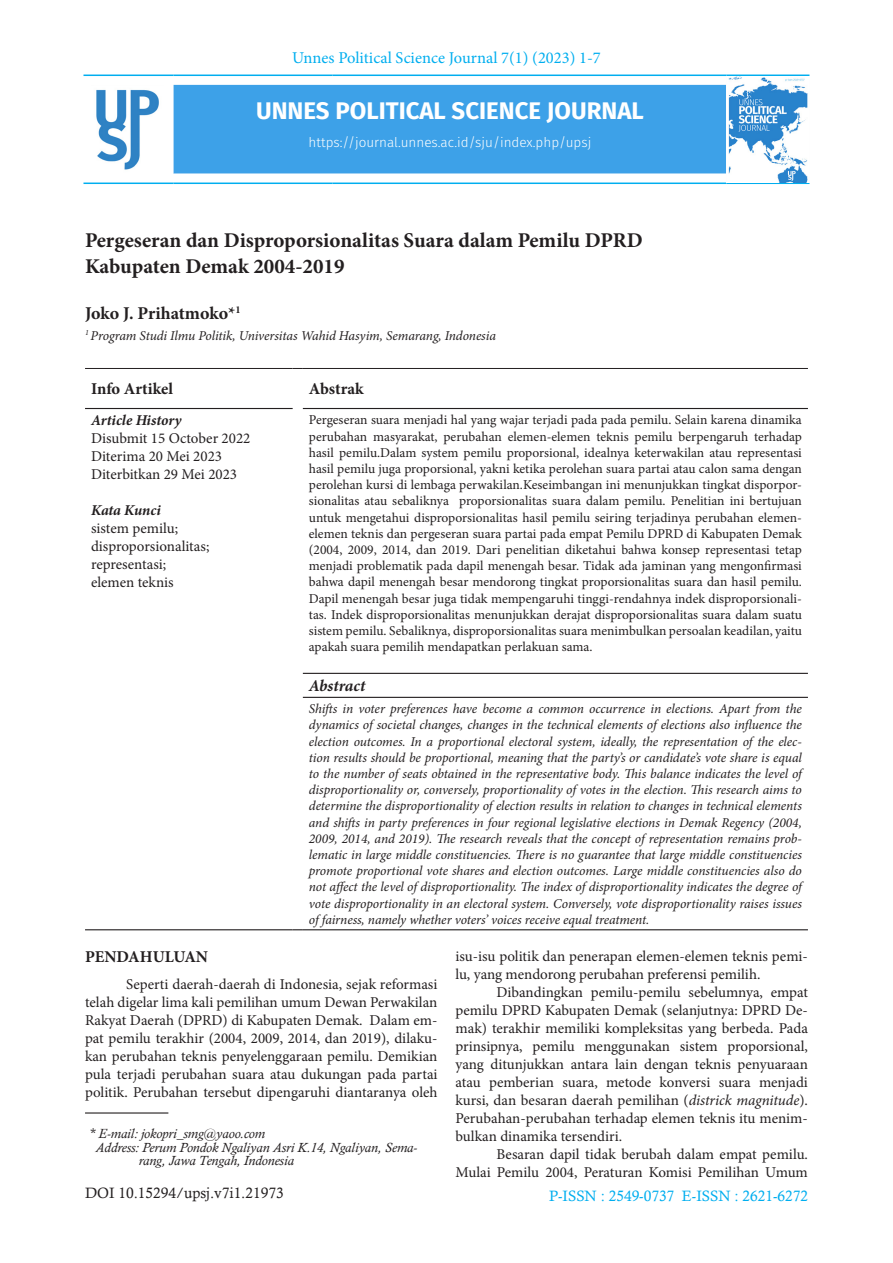
<style>
.page{position:relative;width:893px;height:1263px;background:#fff}
.page>*{position:absolute;margin:0;border:0;box-sizing:border-box;transform-origin:0 0}
.t1{font:700 24px "Fira Sans";color:#fff}
.JUDUL{font:700 21px "Minion Pro";color:#231f20}
.Nama_Penulis{font:700 18px "Minion Pro";color:#231f20}
.t2{font:16.5px "Minion Pro";color:#00aeef}
.JUDUL-2{font:700 16.5px "Minion Pro";letter-spacing:-.005em;color:#231f20}
.BAB{font:700 16.5px "Minion Pro";color:#231f20}
.JUDUL-3{font:italic 700 16.5px "Minion Pro";letter-spacing:-.005em;color:#231f20}
.ISI{font:15px/18px "Minion Pro";color:#231f20;text-align:justify}
.JUDUL-4{font:15px/18px "Minion Pro";color:#231f20}
.t3{font:15px "Calisto";color:#00aeef}
.t4{font:15px "Calisto";color:#231f20}
.JUDUL-5{font:italic 700 15px "Minion Pro";letter-spacing:-.005em;color:#231f20}
.Isi_Abstrak_Inggris{font:italic 13.5px/16.2px "Minion Pro";letter-spacing:-.005em;color:#231f20;text-align:justify}
.Isi_Abstrak_Indo{font:13.5px/16.2px "Minion Pro";color:#231f20;text-align:justify}
.t5{font:italic 13.5px/13.5px "Calisto";color:#231f20}
.Nama_Penulis-2{font:italic 13.5px "Minion Pro";letter-spacing:-.01em;color:#231f20}
.t6{font:300 13.5px "Fira Sans";color:#fff}
.s1{font-style:italic}
</style>
<div class="page">
<div style="left:174px;top:85px;width:552px;height:89px;background:#3da1e8"></div>
<svg style="left:174px;top:182px;width:552px;height:1px"></svg>
<hr style="left:83px;top:75px;width:91px;height:1px;background:#00aeef">
<hr style="left:83px;top:183px;width:91px;height:1px;background:#00aeef">
<hr style="left:174px;top:75px;width:159px;height:1px;background:#00aeef">
<hr style="left:333px;top:75px;width:393px;height:1px;background:#00aeef">
<hr style="left:726px;top:75px;width:83px;height:1px;background:#00aeef">
<hr style="left:726px;top:183px;width:83px;height:1px;background:#00aeef">
<hr style="left:174px;top:183px;width:159px;height:1px;background:#00aeef">
<hr style="left:333px;top:183px;width:393px;height:1px;background:#00aeef">
<img style="left:728px;top:76px;width:80px;height:107px">
<img style="left:96px;top:89px;width:63px;height:81px">
<hr style="left:85px;top:368px;width:208px;height:1px;background:#231f20">
<hr style="left:303px;top:368px;width:505px;height:1px;background:#231f20">
<hr style="left:85px;top:408px;width:208px;height:1px;background:#231f20">
<hr style="left:303px;top:408px;width:505px;height:1px;background:#231f20">
<hr style="left:85px;top:929px;width:208px;height:1px;background:#231f20">
<hr style="left:303px;top:929px;width:505px;height:1px;background:#231f20">
<hr style="left:303px;top:673px;width:505px;height:1px;background:#231f20">
<hr style="left:303px;top:697px;width:505px;height:1px;background:#231f20">
<hr style="left:85px;top:1112px;width:83px;height:1px;background:#231f20">
<p class="t2" style="left:292px;top:47px;width:310px">Unnes Political Science Journal 7(1) (2023) 1-7</p>
<h1 class="t1" style="left:256px;top:90px;width:389px">UNNES POLITICAL SCIENCE JOURNAL</h1>
<p class="t6" style="left:309px;top:132px;width:284px">https://journal.unnes.ac.id/sju/index.php/upsj</p>
<p class="JUDUL" style="left:85px;top:226px;width:559px">Pergeseran dan Disproporsionalitas Suara dalam Pemilu DPRD</p>
<p class="JUDUL" style="left:85px;top:251px;width:261px">Kabupaten Demak 2004-2019</p>
<p class="Nama_Penulis" style="left:85px;top:301px;width:157px">Joko J. Prihatmoko*<sup>1</sup></p>
<p class="Nama_Penulis-2" style="left:85px;top:326px;width:412px"><sup>1</sup> Program Studi Ilmu Politik, Universitas Wahid Hasyim, Semarang, Indonesia</p>
<p class="JUDUL-2" style="left:91px;top:378px;width:83px">Info Artikel</p>
<p class="JUDUL-2" style="left:309px;top:378px;width:56px">Abstrak</p>
<p class="JUDUL-5" style="left:91px;top:410px;width:92px">Article History</p>
<p class="JUDUL-4" style="left:91px;top:430px;width:161px">Disubmit 15 October 2022</p>
<p class="JUDUL-4" style="left:91px;top:448px;width:133px">Diterima 20 Mei 2023</p>
<p class="JUDUL-4" style="left:91px;top:466px;width:148px">Diterbitkan 29 Mei 2023</p>
<p class="JUDUL-5" style="left:91px;top:500px;width:71px">Kata Kunci</p>
<p class="JUDUL-4" style="left:91px;top:520px;width:120px">sistem pemilu; disproporsionalitas; representasi;</p>
<p class="JUDUL-4" style="left:91px;top:574px;width:84px">elemen teknis</p>
<p class="Isi_Abstrak_Indo" style="left:309px;top:412px;width:495px">Pergeseran suara menjadi hal yang wajar terjadi pada pada pemilu. Selain karena dinamika perubahan masyarakat, perubahan elemen-elemen teknis pemilu berpengaruh terhadap hasil pemilu.Dalam system pemilu proporsional, idealnya keterwakilan atau representasi hasil pemilu juga proporsional, yakni ketika perolehan suara partai atau calon sama dengan perolehan kursi di lembaga perwakilan.Keseimbangan ini menunjukkan tingkat disporpor&shy;sionalitas atau sebaliknya proporsionalitas suara dalam pemilu. Penelitian ini bertujuan untuk mengetahui disproporsionalitas hasil pemilu seiring terjadinya perubahan elemen&shy;elemen teknis dan pergeseran suara partai pada empat Pemilu DPRD di Kabupaten Demak (2004, 2009, 2014, dan 2019. Dari penelitian diketahui bahwa konsep representasi tetap menjadi problematik pada dapil menengah besar. Tidak ada jaminan yang mengonfirmasi bahwa dapil menengah besar mendorong tingkat proporsionalitas suara dan hasil pemilu.<br>Dapil menengah besar juga tidak mempengaruhi tinggi-rendahnya indek disproporsionali&shy;tas. Indek disproporsionalitas menunjukkan derajat disproporsionalitas suara dalam suatu sistem pemilu. Sebaliknya, disproporsionalitas suara menimbulkan persoalan keadilan, yaitu apakah suara pemilih mendapatkan perlakuan sama.</p>
<p class="JUDUL-3" style="left:309px;top:674px;width:58px">Abstract</p>
<p class="Isi_Abstrak_Inggris" style="left:309px;top:701px;width:495px">Shifts in voter preferences have become a common occurrence in elections. Apart from the dynamics of societal changes, changes in the technical elements of elections also influence the election outcomes. In a proportional electoral system, ideally, the representation of the elec&shy;tion results should be proportional, meaning that the party’s or candidate’s vote share is equal to the number of seats obtained in the representative body. This balance indicates the level of disproportionality or, conversely, proportionality of votes in the election. This research aims to determine the disproportionality of election results in relation to changes in technical elements and shifts in party preferences in four regional legislative elections in Demak Regency (2004, 2009, 2014, and 2019). The research reveals that the concept of representation remains prob&shy;lematic in large middle constituencies. There is no guarantee that large middle constituencies promote proportional vote shares and election outcomes. Large middle constituencies also do not affect the level of disproportionality. The index of disproportionality indicates the degree of vote disproportionality in an electoral system. Conversely, vote disproportionality raises issues of fairness, namely whether voters’ voices receive equal treatment.</p>
<p class="BAB" style="left:85px;top:945px;width:125px">PENDAHULUAN</p>
<p class="ISI" style="left:85px;top:975px;width:354px;text-indent:41px">Seperti daerah-daerah di Indonesia, sejak reformasi telah digelar lima kali pemilihan umum Dewan Perwakilan Rakyat Daerah (DPRD) di Kabupaten Demak. Dalam em&shy;pat pemilu terakhir (2004, 2009, 2014, dan 2019), dilaku&shy;kan perubahan teknis penyelenggaraan pemilu. Demikian pula terjadi perubahan suara atau dukungan pada partai politik. Perubahan tersebut dipengaruhi diantaranya oleh</p>
<p class="t5" style="left:89px;top:1127px;width:177px">* E-mail: jokopri_smg@yaoo.com</p>
<p class="t5" style="left:139px;top:1140px;width:280px;text-indent:-43px">Address: Perum Pondok Ngaliyan Asri K.14, Ngaliyan, Sema&shy;rang, Jawa Tengah, Indonesia</p>
<p class="t4" style="left:85px;top:1184px;width:200px">DOI 10.15294/upsj.v7i1.21973</p>
<p class="ISI" style="left:455px;top:948px;width:354px">isu-isu politik dan penerapan elemen-elemen teknis pemi&shy;lu, yang mendorong perubahan preferensi pemilih.</p>
<p class="ISI" style="left:455px;top:984px;width:354px;text-indent:41px">Dibandingkan pemilu-pemilu sebelumnya, empat pemilu DPRD Kabupaten Demak (selanjutnya: DPRD De&shy;mak) terakhir memiliki kompleksitas yang berbeda. Pada prinsipnya, pemilu menggunakan sistem proporsional, yang ditunjukkan antara lain dengan teknis penyuaraan atau pemberian suara, metode konversi suara menjadi kursi, dan besaran daerah pemilihan (<span class="s1">districk magnitude</span>).<br>Perubahan-perubahan terhadap elemen teknis itu menim&shy;bulkan dinamika tersendiri.</p>
<p class="ISI" style="left:455px;top:1146px;width:354px;text-align:right">Besaran dapil tidak berubah dalam empat pemilu.<br>Mulai Pemilu 2004, Peraturan Komisi Pemilihan Umum</p>
<p class="t3" style="left:549px;top:1187px;width:260px">P-ISSN : 2549-0737 E-ISSN : 2621-6272</p>
</div>
